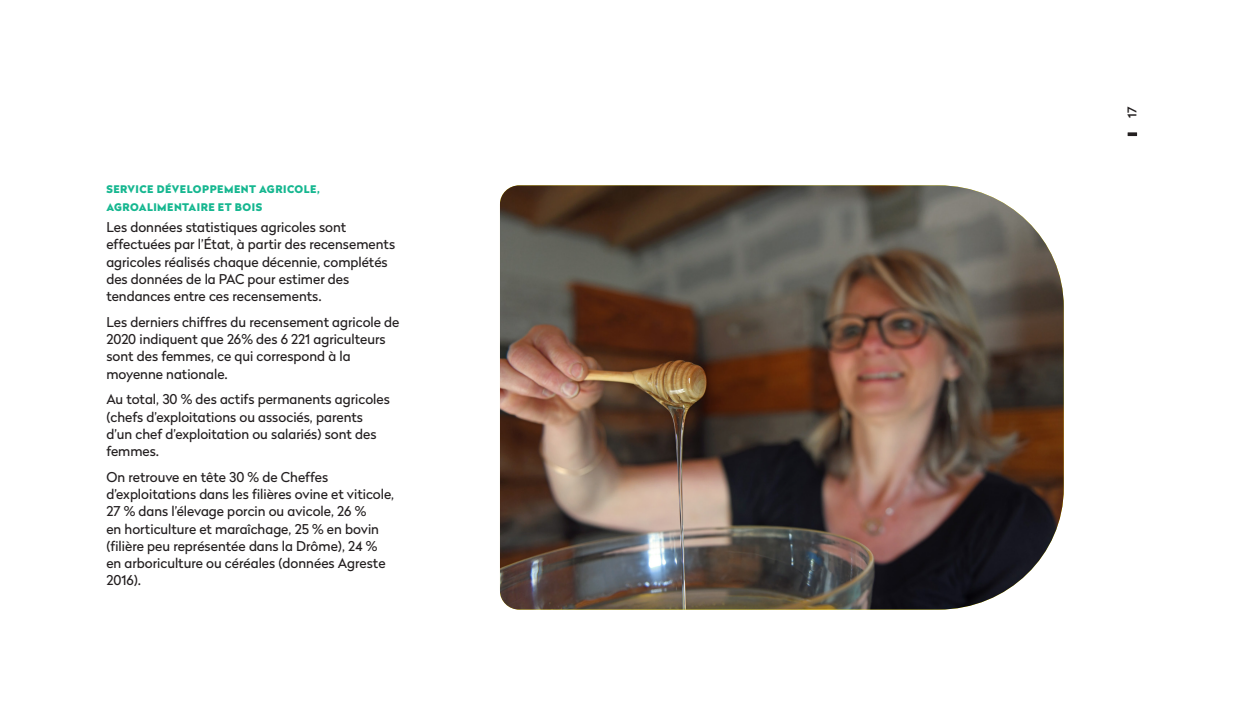
<style>
.page{position:relative;width:1234px;height:723px;background:#fff}
.page>*{position:absolute;margin:0;border:0;box-sizing:border-box;transform-origin:0 0}
.CONTENU_Body{font:13.5px/17.2px "Radikal";color:#231f20}
.t1{font:500 12px "Radikal";color:#231f20}
.CONTENU_Body-2{font:900 10.5px/17.2px "Radikal";letter-spacing:.045em;color:#16b790}
</style>
<div class="page">
<svg style="left:1127px;top:132px;width:9px;height:4px"></svg>
<img style="left:500px;top:185px;width:563px;height:424px">
<p class="CONTENU_Body-2" style="left:106px;top:180px;width:215px">SERVICE DÉVELOPPEMENT AGRICOLE,<br>AGROALIMENTAIRE ET BOIS</p>
<p class="CONTENU_Body" style="left:106px;top:218px;width:290px">Les données statistiques agricoles sont effectuées par l’État, à partir des recensements agricoles réalisés chaque décennie, complétés des données de la PAC pour estimer des tendances entre ces recensements.</p>
<p class="CONTENU_Body" style="left:106px;top:313px;width:294px">Les derniers chiffres du recensement agricole de 2020 indiquent que 26% des 6 221 agriculteurs sont des femmes, ce qui correspond à la moyenne nationale.</p>
<p class="CONTENU_Body" style="left:106px;top:390px;width:285px">Au total, 30 % des actifs permanents agricoles (chefs d’exploitations ou associés, parents d’un chef d’exploitation ou salariés) sont des femmes.</p>
<p class="CONTENU_Body" style="left:106px;top:468px;width:289px">On retrouve en tête 30 % de Cheffes d’exploitations dans les filières ovine et viticole, 27 % dans l’élevage porcin ou avicole, 26 %<br>en horticulture et maraîchage, 25 % en bovin (filière peu représentée dans la Drôme), 24 % en arboriculture ou céréales (données Agreste 2016).</p>
<p class="t1" style="left:1123px;top:118px;width:13px;rotate:-90deg">17</p>
</div>
